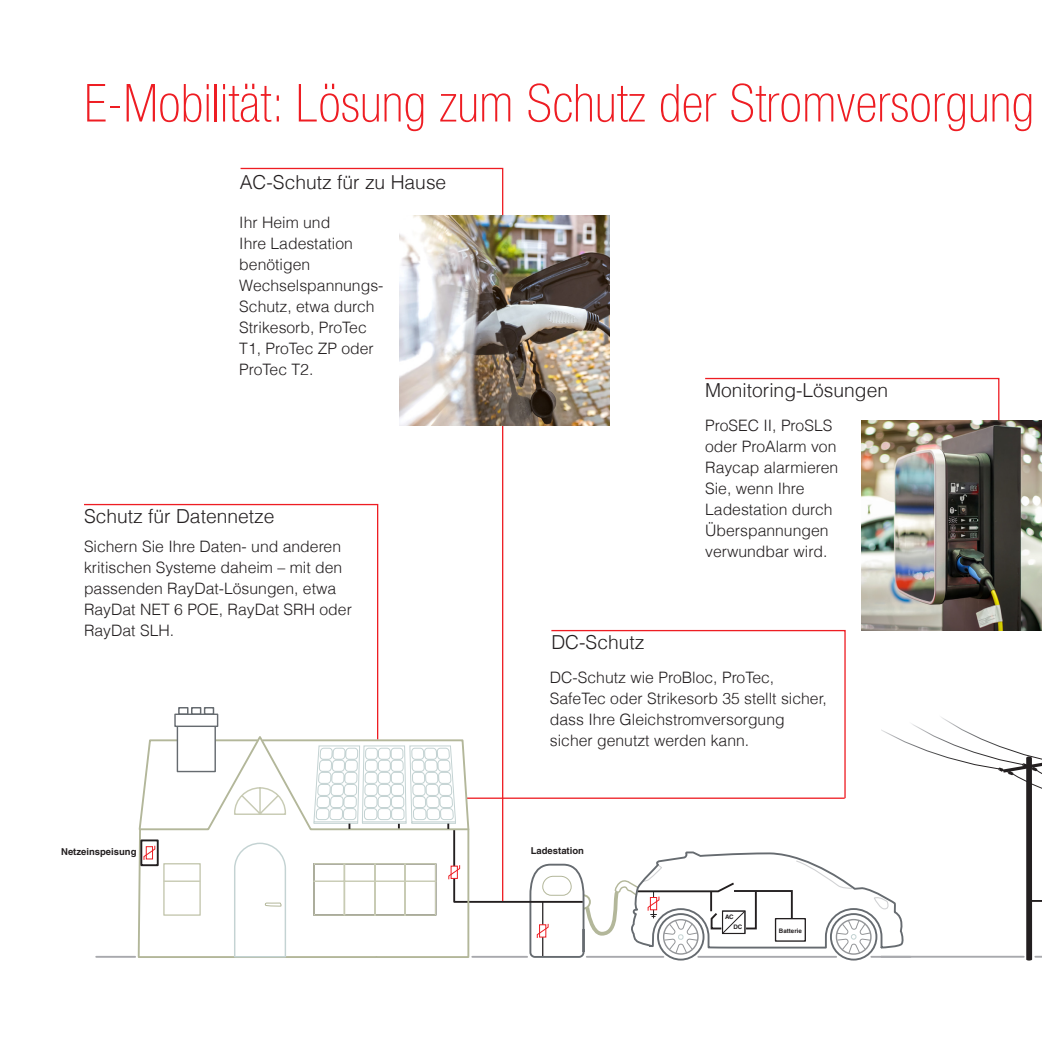
<style>
.page{position:relative;width:1042px;height:1042px;background:#fff}
.page>*{position:absolute;margin:0;border:0;box-sizing:border-box;transform-origin:0 0}
.t1{font:100 condensed 52.5px "Helvetica Neue LT Std";letter-spacing:.01em;color:#ee1d23}
.t2{font:300 19.25px "Helvetica LT Com";color:#231f20}
.t3{font:300 15.75px/21px "Helvetica LT Com";color:#231f20}
.t4{font:700 9.45px "Helvetica LT Com";color:#231f20}
.t5{font:700 6.12px/10px "Helvetica LT Com";color:#231f20}
</style>
<div class="page">
<hr style="left:96px;top:956px;width:39px;height:2px;background:#a8a9ad">
<svg style="left:84px;top:503px;width:155px;height:3px"></svg>
<svg style="left:138px;top:707px;width:904px;height:253px"></svg>
<svg style="left:239px;top:167px;width:265px;height:735px"></svg>
<svg style="left:705px;top:377px;width:295px;height:254px"></svg>
<img style="left:861px;top:420px;width:181px;height:210px">
<svg style="left:550px;top:629px;width:296px;height:170px"></svg>
<img style="left:399px;top:215px;width:210px;height:210px">
<p class="t1" style="left:84px;top:74px;width:951px">E-Mobilität: Lösung zum Schutz der Stromversorgung</p>
<p class="t2" style="left:240px;top:170px;width:208px">AC-Schutz für zu Hause</p>
<p class="t3" style="left:239px;top:211px;width:146px">Ihr Heim und<br>Ihre Ladestation benötigen<br>Wechselspannungs-<br>Schutz, etwa durch<br>Strikesorb, ProTec<br>T1, ProTec ZP oder<br>ProTec T2.</p>
<p class="t2" style="left:84px;top:504px;width:192px">Schutz für Datennetze</p>
<p class="t3" style="left:84px;top:536px;width:269px">Sichern Sie Ihre Daten- und anderen kritischen Systeme daheim – mit den passenden RayDat-Lösungen, etwa<br>RayDat NET 6 POE, RayDat SRH oder<br>RayDat SLH.</p>
<p class="t4" style="left:61px;top:846px;width:77px">Netzeinspeisung</p>
<p class="t2" style="left:705px;top:378px;width:184px">Monitoring-Lösungen</p>
<p class="t2" style="left:551px;top:630px;width:95px">DC-Schutz</p>
<p class="t3" style="left:705px;top:415px;width:135px">ProSEC II, ProSLS oder ProAlarm von<br>Raycap alarmieren<br>Sie, wenn Ihre<br>Ladestation durch<br>Überspannungen verwundbar wird.</p>
<p class="t3" style="left:550px;top:667px;width:278px">DC-Schutz wie ProBloc, ProTec, SafeTec oder Strikesorb 35 stellt sicher, dass Ihre Gleichstromversorgung sicher genutzt werden kann.</p>
<p class="t4" style="left:531px;top:844px;width:55px">Ladestation</p>
<p class="t5" style="left:733px;top:912px;width:10px;text-indent:-8px">AC<br>DC</p>
<p class="t5" style="left:779px;top:926px;width:25px">Batterie</p>
</div>
